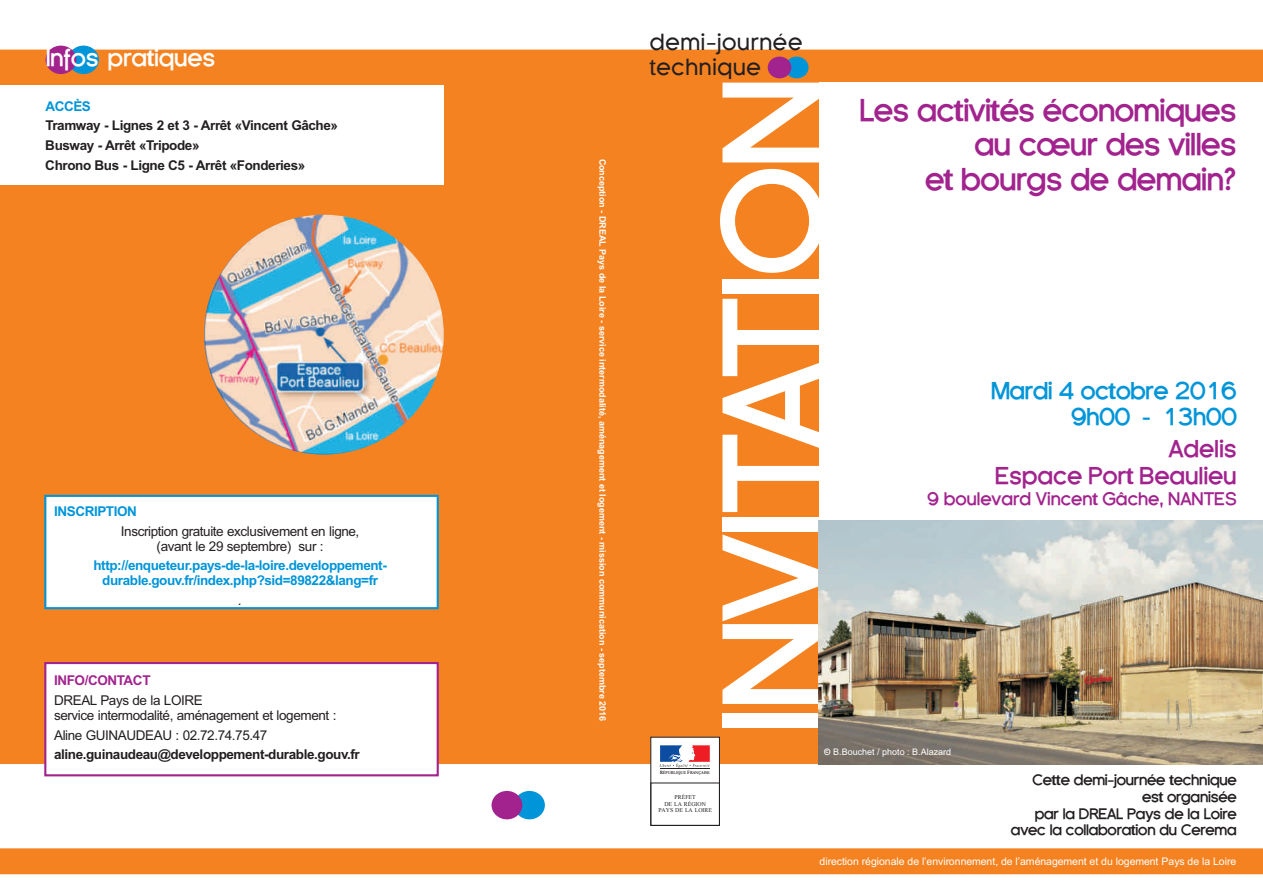
<style>
.page{position:relative;width:1263px;height:893px;background:#fff}
.page>*{position:absolute;margin:0;border:0;box-sizing:border-box;transform-origin:0 0}
.t1{font:700 137.4px "Florencesans";letter-spacing:-.06em;color:#fff}
.t2{font:700 31.05px/34.3px "Florencesans";letter-spacing:-.06em;color:#a2238e;text-align:right}
.t3{font:700 24px/26px "Florencesans";letter-spacing:-.06em;color:#0095d9;text-align:right}
.t4{font:700 24px/26.5px "Florencesans";letter-spacing:-.04em;color:#a2238e;text-align:right}
.t5{font:700 23.85px "Florencesans";letter-spacing:-.045em;color:#fff}
.t6{font:23.25px/25.7px "Florencesans";color:#231f20}
.t7{font:700 18px "Florencesans";letter-spacing:-.04em;color:#a2238e}
.t8{font:700 15px/16.6px "Florencesans";letter-spacing:-.06em;color:#231f20;text-align:right}
.t9{font:13.5px/15.1px "Arial";letter-spacing:-.03em;color:#231f20}
.t10{font:700 13.5px/19.6px "Arial";letter-spacing:-.03em;color:#231f20}
.t11{font:700 13.5px/15.1px "Arial";letter-spacing:-.03em;color:#0095d9;text-align:center}
.t12{font:700 13.5px "Arial";letter-spacing:-.03em;color:#a2238e}
.t13{font:italic 13.5px "Arial";color:#231f20}
.t14{font:10.5px "Arial";color:#fff}
.t15{font:700 9px "Arial";color:#fff}
.t16{font:9px "Arial";color:#fff}
.t17{font:5.85px/6.4px "Times New Roman";color:#231f20;text-align:center}
.t18{font:700 4.5px "Arial";color:#fff}
.t19{font:700 4.35px "Garamond";color:#231f20;scale:.87 1}
.s1{font-family:"Liberation Sans"}
.s2{font-size:5.1px}
</style>
<div class="page">
<div style="left:0;top:50px;width:1263px;height:714px;background:#f58220"></div>
<div style="left:0;top:85px;width:444px;height:99px;background:#fff"></div>
<div style="left:819px;top:83px;width:444px;height:681px;background:#fff"></div>
<div style="left:44px;top:662px;width:395px;height:115px;background:#fff"></div>
<div style="left:0;top:848px;width:1263px;height:26px;background:#f58220"></div>
<svg style="left:650px;top:737px;width:70px;height:89px"></svg>
<hr style="left:660px;top:768px;width:50px;height:1px;background:#231f20">
<div style="left:785px;top:57px;width:23px;height:21px;background:#0095d9;border-radius:50%"></div>
<div style="left:768px;top:57px;width:23px;height:21px;background:#a2238e;border-radius:50%"></div>
<div style="left:68px;top:46px;width:31px;height:28px;background:#0095d9;border-radius:50%"></div>
<div style="left:46px;top:46px;width:30px;height:28px;background:#a2238e;border-radius:50%"></div>
<div style="left:514px;top:791px;width:31px;height:28px;background:#0095d9;border-radius:50%"></div>
<div style="left:491px;top:791px;width:31px;height:28px;background:#a2238e;border-radius:50%"></div>
<div style="left:44px;top:494px;width:395px;height:116px;background:#fff"></div>
<img style="left:819px;top:520px;width:444px;height:244px">
<img style="left:204px;top:215px;width:240px;height:240px;border-radius:50%">
<h3 class="t5" style="left:45px;top:48px;width:172px">Infos pra<span class="s1">t</span>iques</h3>
<p class="t11" style="left:45px;top:100px;width:47px">ACCÈS</p>
<p class="t10" style="left:45px;top:117px;width:294px">Tramway - Lignes 2 et 3 - Arrêt «Vincent Gâche»<br>Busway - Arrêt «Tripode»<br>Chrono Bus - Ligne C5 - Arrêt «Fonderies»</p>
<p class="t11" style="left:54px;top:505px;width:84px">INSCRIPTION</p>
<p class="t9" style="left:121px;top:525px;width:240px;text-align:center">Inscription gratuite exclusivement en ligne, (avant le 29 septembre) sur :</p>
<p class="t11" style="left:93px;top:559px;width:295px">http://enqueteur.pays-de-la-loire.developpement&shy;durable.gouv.fr/index.php?sid=89822&amp;lang=fr</p>
<p class="t13" style="left:238px;top:595px;width:5px">.</p>
<p class="t12" style="left:54px;top:675px;width:98px">INFO/CONTACT</p>
<p class="t9" style="left:54px;top:694px;width:284px">DREAL Pays de la LOIRE<br>service intermodalité, aménagement et logement :</p>
<p class="t9" style="left:54px;top:728px;width:215px">Aline GUINAUDEAU : 02.72.74.75.47</p>
<p class="t10" style="left:54px;top:746px;width:307px">aline.guinaudeau@developpement-durable.gouv.fr</p>
<p class="t15" style="left:606px;top:158px;width:564px;rotate:90deg">Conception - DREAL Pays de la Loire - service intermodalité, aménagement et logement - mission communication - septembre 2016</p>
<h3 class="t6" style="left:650px;top:31px;width:155px">demi-journée <span class="s1">t</span>echnique</h3>
<h1 class="t1" style="left:720px;top:737px;width:665px;rotate:-90deg">INVITATION</h1>
<h2 class="t2" style="left:859px;top:96px;width:380px">Les ac<span class="s1">t</span>ivi<span class="s1">t</span>és économiques au cœur des villes<br>e<span class="s1">t</span> bourgs de demain?</h2>
<h3 class="t3" style="left:990px;top:380px;width:249px">Mardi 4 oc<span class="s1">t</span>obre 2016<br>9h00 – 13h00</h3>
<h3 class="t4" style="left:994px;top:438px;width:244px">Adelis<br>Espace Por<span class="s1">t</span> Beaulieu</h3>
<h3 class="t7" style="left:927px;top:492px;width:312px">9 boulevard Vincen<span class="s1">t</span> Gâche, NANTES</h3>
<p class="t19" style="left:660px;top:771px;width:59px"><span class="s2">R</span>ÉPUBLIQUE <span class="s2">F</span>RANÇAISE</p>
<p class="t17" style="left:658px;top:795px;width:55px">PRÉFET<br>DE LA RÉGION<br>PAYS DE LA LOIRE</p>
<p class="t16" style="left:824px;top:748px;width:129px">O B.Bouchet / photo : B.Alazard</p>
<p class="t18" style="left:825px;top:750px;width:5px">C</p>
<p class="t8" style="left:1010px;top:773px;width:228px">Ce<span class="s1">tt</span>e demi-journée <span class="s1">t</span>echnique es<span class="s1">t</span> organisée<br>par la DREAL Pays de la Loire avec la collabora<span class="s1">t</span>ion du Cerema</p>
<p class="t14" style="left:820px;top:857px;width:418px">direction régionale de l’environnement, de l’aménagement et du logement Pays de la Loire</p>
</div>
